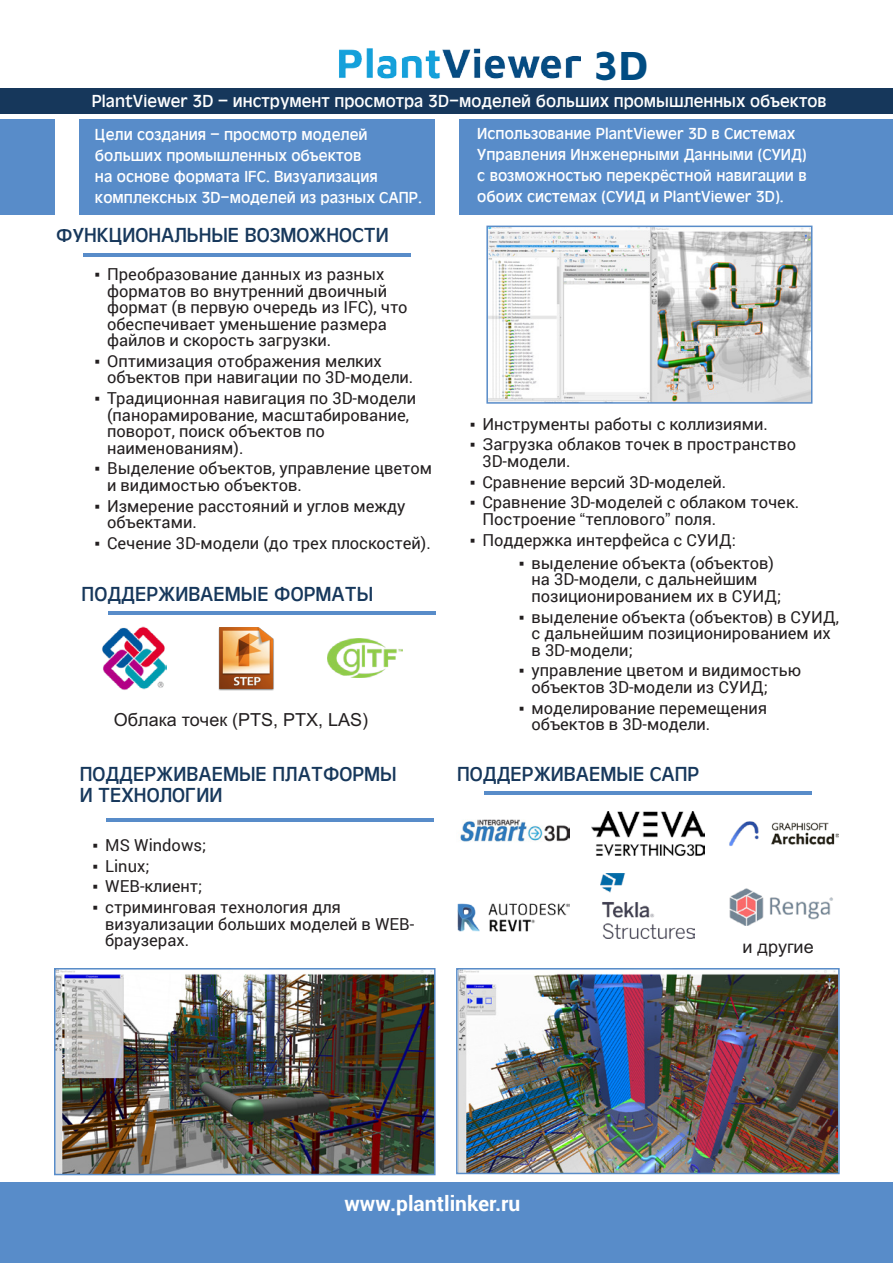
<style>
.page{position:relative;width:893px;height:1263px;background:#fff}
.page>*{position:absolute;margin:0;border:0;box-sizing:border-box;transform-origin:0 0}
._3D_2D{font:700 42px "Maven Pro";color:#004c82}
.Bold{font:21px "Oliver";color:#16375b}
.Basic_white{font:700 21px "Roboto";color:#fff}
.Bold_white{font:18px "Oliver";color:#fff}
.t1{font:18px "Unreal";color:#231f20}
.t2{font:16.5px/16.5px "Roboto";color:#231f20}
.Bold_white-2{font:16.5px/21px "Oliver";color:#fff}
.Goal{font:16.5px/21px "Oliver";color:#fff}
.s1{font-family:"Calibri"}
.s2{font-family:"Arial"}
</style>
<div class="page">
<img style="left:339px;top:48px;width:241px;height:31px">
<div style="left:1px;top:88px;width:892px;height:26px;background:#16375b"></div>
<hr style="left:83px;top:253px;width:327px;height:4px;background:#588cc9">
<hr style="left:109px;top:611px;width:327px;height:3px;background:#588cc9">
<img style="left:218px;top:627px;width:56px;height:64px">
<img style="left:460px;top:819px;width:110px;height:23px">
<img style="left:327px;top:638px;width:76px;height:40px">
<img style="left:102px;top:626px;width:64px;height:64px">
<hr style="left:484px;top:791px;width:327px;height:3px;background:#588cc9">
<img style="left:591px;top:812px;width:113px;height:43px">
<img style="left:729px;top:821px;width:110px;height:25px">
<img style="left:457px;top:903px;width:113px;height:28px">
<img style="left:601px;top:874px;width:94px;height:65px">
<img style="left:729px;top:888px;width:104px;height:37px">
<div style="left:0;top:1182px;width:893px;height:81px;background:#588cc9"></div>
<img style="left:57px;top:971px;width:376px;height:201px">
<div style="left:54px;top:968px;width:382px;height:207px;border:2px solid #588cc9"></div>
<img style="left:459px;top:971px;width:378px;height:200px">
<div style="left:456px;top:968px;width:384px;height:206px;border:2px solid #588cc9"></div>
<div style="left:0;top:119px;width:893px;height:96px;background:#588cc9"></div>
<div style="left:55px;top:117px;width:24px;height:112px;background:#fff"></div>
<div style="left:435px;top:116px;width:23px;height:107px;background:#fff"></div>
<img style="left:489px;top:229px;width:320px;height:172px">
<div style="left:486px;top:226px;width:326px;height:178px;border:2px solid #588cc9"></div>
<hr style="left:107px;top:818px;width:327px;height:4px;background:#588cc9">
<p class="_3D_2D" style="left:593px;top:37px;width:56px">3D</p>
<p class="Bold_white" style="left:92px;top:92px;width:736px">PlantViewer 3D – инструмент просмотра 3D-моделей больших промышленных объектов</p>
<p class="Goal" style="left:95px;top:124px;width:328px">Цели создания – просмотр моделей больших промышленных объектов<br>на основе формата IFC. Визуализация комплексных 3D-моделей из разных САПР.</p>
<p class="Bold_white-2" style="left:477px;top:123px;width:331px">Использование PlantViewer 3D в Системах Управления Инженерными Данными (СУИД) с возможностью перекрёстной навигации в обоих системах (СУИД и PlantViewer 3D).</p>
<p class="Bold" style="left:56px;top:224px;width:334px">ФУНКЦИОНАЛЬНЫЕ ВОЗМОЖНОСТИ</p>
<p class="t2" style="left:107px;top:265px;width:302px;text-indent:-13px"><span class="s1">▪</span> Преобразование данных из разных форматов во внутренний двоичный формат (в первую очередь из IFC), что обеспечивает уменьшение размера файлов и скорость загрузки.</p>
<p class="t2" style="left:107px;top:352px;width:308px;text-indent:-13px"><span class="s1">▪</span> Оптимизация отображения мелких объектов при навигации по 3D-модели.</p>
<p class="t2" style="left:107px;top:389px;width:310px;text-indent:-13px"><span class="s1">▪</span> Традиционная навигация по 3D-модели (панорамирование, масштабирование, поворот, поиск объектов по наименованиям).</p>
<p class="t2" style="left:107px;top:460px;width:327px;text-indent:-13px"><span class="s1">▪</span> Выделение объектов, управление цветом и видимостью объектов.</p>
<p class="t2" style="left:107px;top:497px;width:300px;text-indent:-13px"><span class="s1">▪</span> Измерение расстояний и углов между объектами.</p>
<p class="t2" style="left:94px;top:534px;width:338px"><span class="s1">▪</span> Сечение 3D-модели (до трех плоскостей).</p>
<p class="Bold" style="left:82px;top:583px;width:293px">ПОДДЕРЖИВАЕМЫЕ ФОРМАТЫ</p>
<p class="t1" style="left:114px;top:710px;width:256px">Облака точек (PTS, PTX, LAS)</p>
<p class="Bold" style="left:80px;top:763px;width:319px">ПОДДЕРЖИВАЕМЫЕ ПЛАТФОРМЫ</p>
<p class="Bold" style="left:80px;top:784px;width:144px">И ТЕХНОЛОГИИ</p>
<p class="t2" style="left:92px;top:836px;width:115px"><span class="s1">▪</span> MS Windows;</p>
<p class="t2" style="left:92px;top:857px;width:59px"><span class="s1">▪</span> Linux;</p>
<p class="t2" style="left:92px;top:877px;width:112px"><span class="s1">▪</span> WEB-клиент;</p>
<p class="t2" style="left:105px;top:898px;width:311px;text-indent:-13px"><span class="s1">▪</span> стриминговая технология для визуализации больших моделей в WEB&shy;браузерах.</p>
<p class="t2" style="left:470px;top:415px;width:300px"><span class="s1">▪</span> Инструменты работы с коллизиями.</p>
<p class="t2" style="left:482px;top:436px;width:315px;text-indent:-13px"><span class="s1">▪</span> Загрузка облаков точек в пространство<br>3D-модели.</p>
<p class="t2" style="left:470px;top:473px;width:258px"><span class="s1">▪</span> Сравнение версий 3D-моделей.</p>
<p class="t2" style="left:482px;top:494px;width:318px;text-indent:-13px"><span class="s1">▪</span> Сравнение 3D-моделей с облаком точек.<br>Построение <span class="s2">“</span>теплового<span class="s2">”</span> поля.</p>
<p class="t2" style="left:470px;top:531px;width:268px"><span class="s1">▪</span> Поддержка интерфейса с СУИД:</p>
<p class="t2" style="left:531px;top:554px;width:251px;text-indent:-13px"><span class="s1">▪</span> выделение объекта (объектов) на 3D-модели, с дальнейшим позиционированием их в СУИД;</p>
<p class="t2" style="left:531px;top:608px;width:309px;text-indent:-13px"><span class="s1">▪</span> выделение объекта (объектов) в СУИД, с дальнейшим позиционированием их в 3D-модели;</p>
<p class="t2" style="left:531px;top:662px;width:271px;text-indent:-13px"><span class="s1">▪</span> управление цветом и видимостью объектов 3D-модели из СУИД;</p>
<p class="t2" style="left:531px;top:699px;width:237px;text-indent:-13px"><span class="s1">▪</span> моделирование перемещения объектов в 3D-модели.</p>
<p class="Bold" style="left:457px;top:763px;width:244px">ПОДДЕРЖИВАЕМЫЕ САПР</p>
<p class="t1" style="left:742px;top:937px;width:73px">и другие</p>
<p class="Basic_white" style="left:344px;top:1188px;width:178px">www.plantlinker.ru</p>
</div>
